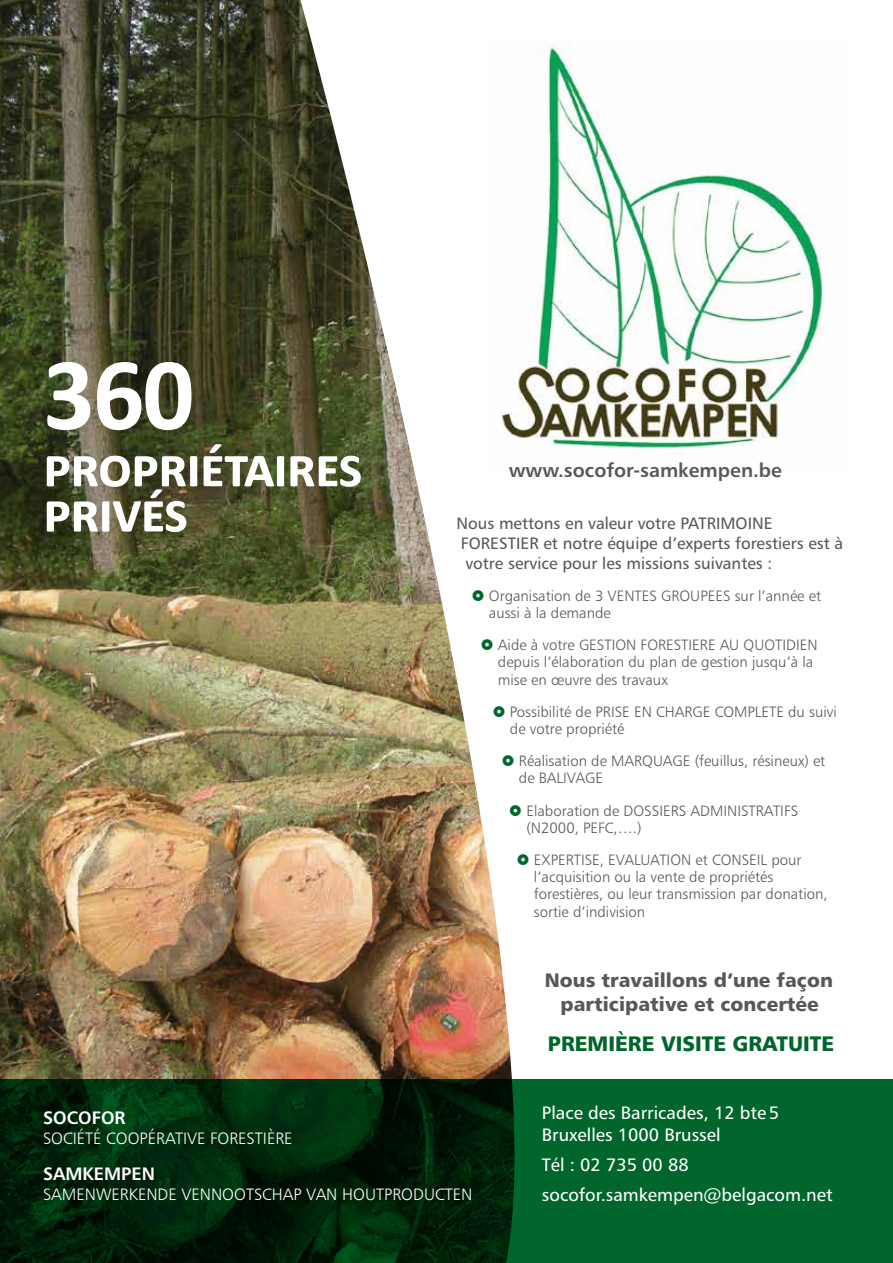
<style>
.page{position:relative;width:893px;height:1263px;background:#fff}
.page>*{position:absolute;margin:0;border:0;box-sizing:border-box;transform-origin:0 0}
.t1{font:700 104.1px "Calibri";color:#fff}
.t2{font:700 57.75px/45.2px "Calibri";letter-spacing:-.02em;color:#fff}
.t3{font:21px "Humanist 777 BT Black B";color:#00662c}
.t4{font:19.5px/23.4px "Humanist 777 BT Black B";color:#58585a;text-align:center}
.t5{font:19.5px "Humanist 777 BT Bold B";color:#58585a}
.t6{font:18px/21.6px "Humanist 777 BT Roman B";color:#fff}
.t7{font:18px "Humanist 777 BT Bold B";color:#fff}
.t8{font:16.5px/19.8px "Humanist 777 BT Roman B";color:#58585a}
.t9{font:16.5px "Humanist 777 BT Light B";color:#fff}
.t10{font:15px/17.2px "Humanist 777 BT Light B";color:#58585a}
</style>
<div class="page">
<img style="left:0;top:0;width:512px;height:1079px">
<img style="left:485px;top:41px;width:345px;height:428px">
<svg style="left:0;top:1079px;width:893px;height:184px;background:#003f18"></svg>
<svg style="left:473px;top:590px;width:10px;height:11px"></svg>
<svg style="left:482px;top:639px;width:10px;height:11px"></svg>
<svg style="left:494px;top:706px;width:10px;height:11px"></svg>
<svg style="left:503px;top:755px;width:9px;height:11px"></svg>
<svg style="left:510px;top:804px;width:2px;height:11px"></svg>
<h1 class="t1" style="left:43px;top:328px;width:153px">360</h1>
<h2 class="t2" style="left:43px;top:444px;width:321px">propriétaires privés</h2>
<h3 class="t5" style="left:509px;top:458px;width:275px">www.socofor-samkempen.be</h3>
<p class="t8" style="left:456px;top:513px;width:388px">Nous mettons en valeur votre PATRIMOINE<br>FORESTIER et notre équipe d’experts forestiers est à votre service pour les missions suivantes :</p>
<p class="t10" style="left:489px;top:587px;width:334px">Organisation de 3 VENTES GROUPEES sur l’année et aussi à la demande</p>
<p class="t10" style="left:498px;top:636px;width:321px">Aide à votre GESTION FORESTIERE AU QUOTIDIEN depuis l’élaboration du plan de gestion jusqu’à la mise en œuvre des travaux</p>
<p class="t10" style="left:510px;top:703px;width:328px">Possibilité de PRISE EN CHARGE COMPLETE du suivi de votre propriété</p>
<p class="t10" style="left:519px;top:752px;width:308px">Réalisation de MARQUAGE (feuillus, résineux) et de BALIVAGE</p>
<p class="t10" style="left:526px;top:801px;width:273px">Elaboration de DOSSIERS ADMINISTRATIFS (N2000, PEFC,….)</p>
<p class="t10" style="left:534px;top:851px;width:295px">EXPERTISE, EVALUATION et CONSEIL pour l’acquisition ou la vente de propriétés forestières, ou leur transmission par donation, sortie d’indivision</p>
<h3 class="t4" style="left:545px;top:968px;width:290px">Nous travaillons d’une façon participative et concertée</h3>
<h3 class="t3" style="left:548px;top:1030px;width:288px">PREMIÈRE VISITE GRATUITE</h3>
<p class="t7" style="left:43px;top:1106px;width:84px">SOCOFOR</p>
<p class="t9" style="left:43px;top:1128px;width:251px">SOCIÉTÉ COOPÉRATIVE FORESTIÈRE</p>
<p class="t7" style="left:43px;top:1163px;width:113px">SAMKEMPEN</p>
<p class="t9" style="left:43px;top:1184px;width:431px">SAMENWERKENDE VENNOOTSCHAP VAN HOUTPRODUCTEN</p>
<p class="t6" style="left:542px;top:1102px;width:239px">Place des Barricades, 12 bte5<br>Bruxelles 1000 Brussel</p>
<p class="t6" style="left:542px;top:1149px;width:292px;line-height:30.2px">Tél : 02 735 00 88 socofor.samkempen@belgacom.net</p>
</div>
